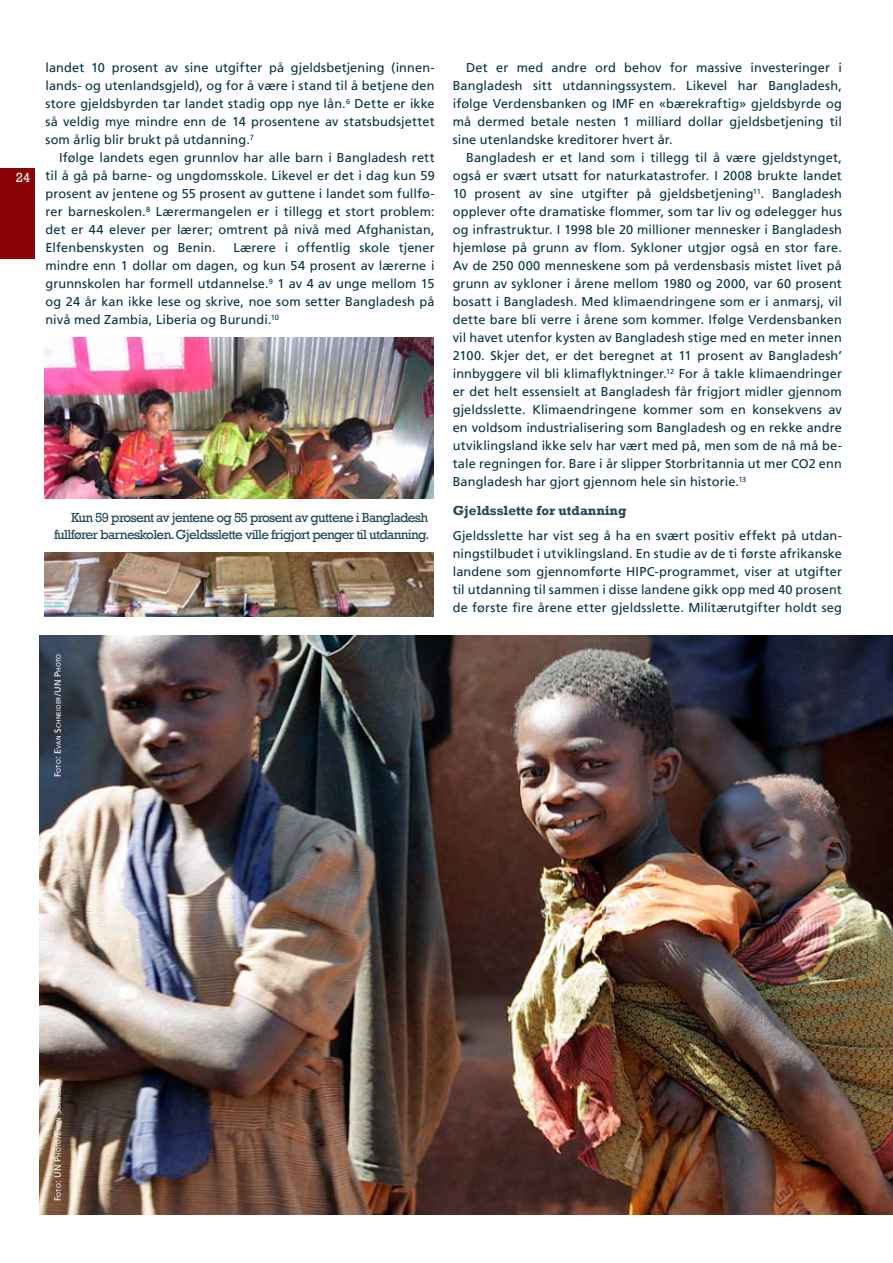
<style>
.page{position:relative;width:893px;height:1263px;background:#fff}
.page>*{position:absolute;margin:0;border:0;box-sizing:border-box;transform-origin:0 0}
.t1{font:13.5px/16.2px "Rockwell";letter-spacing:-.05em;color:#224857;text-align:right}
.t2{font:700 13.5px "Rockwell";color:#224857}
.t3{font:13.5px "Rockwell";color:#fff}
.t4{font:12.75px/18px "Frutiger LT";letter-spacing:.01em;color:#063342;text-align:justify}
.t5{font:6.3px "Frutiger LT";letter-spacing:.025em;color:#fff}
.s1{font-size:9px}
</style>
<div class="page">
<div style="left:0;top:168px;width:35px;height:91px;background:#8b0304"></div>
<img style="left:44px;top:338px;width:389px;height:278px">
<div style="left:38px;top:500px;width:407px;height:52px;background:#fff"></div>
<img style="left:40px;top:636px;width:853px;height:579px">
<p class="t3" style="left:16px;top:169px;width:16px">24</p>
<p class="t4" style="left:46px;top:59px;width:391px">landet 10 prosent av sine utgifter på gjeldsbetjening (innen&shy;lands- og utenlandsgjeld), og for å være i stand til å betjene den store gjeldsbyrden tar landet stadig opp nye lån.<sup>6</sup> Dette er ikke så veldig mye mindre enn de 14 prosentene av statsbudsjettet som årlig blir brukt på utdanning.<sup>7</sup></p>
<p class="t4" style="left:46px;top:149px;width:391px;text-indent:14px">Ifølge landets egen grunnlov har alle barn i Bangladesh rett til å gå på barne- og ungdomsskole. Likevel er det i dag kun 59 prosent av jentene og 55 prosent av guttene i landet som fullfø&shy;rer barneskolen.<sup>8</sup> Lærermangelen er i tillegg et stort problem: det er 44 elever per lærer; omtrent på nivå med Afghanistan, Elfenbenskysten og Benin.</p>
<p class="t4" style="left:46px;top:239px;width:391px;text-indent:188px">Lærere i offentlig skole tjener mindre enn 1 dollar om dagen, og kun 54 prosent av lærerne i grunnskolen har formell utdannelse.<sup>9</sup> 1 av 4 av unge mellom 15 og 24 år kan ikke lese og skrive, noe som setter Bangladesh på nivå med Zambia, Liberia og Burundi.<sup>10</sup></p>
<p class="t1" style="left:54px;top:510px;width:377px">Kun 59 prosent av jentene og 55 prosent av guttene i Bangladesh fullfører barneskolen.Gjeldsslette ville frigjort penger til utdanning.</p>
<p class="t5" style="left:55px;top:777px;width:125px;rotate:-90deg"><span class="s1">F</span>oto<span class="s1">: E</span>van <span class="s1">S</span>chn eider<span class="s1">/UN P</span>hoto</p>
<p class="t4" style="left:453px;top:59px;width:391px;text-indent:14px">Det er med andre ord behov for massive investeringer i Bangladesh sitt utdanningssystem. Likevel har Bangladesh, ifølge Verdensbanken og IMF en «bærekraftig» gjeldsbyrde og må dermed betale nesten 1 milliard dollar gjeldsbetjening til sine utenlandske kreditorer hvert år.</p>
<p class="t4" style="left:453px;top:149px;width:391px;text-indent:14px">Bangladesh er et land som i tillegg til å være gjeldstynget, også er svært utsatt for naturkatastrofer. I 2008 brukte landet 10 prosent av sine utgifter på gjeldsbetjening<sup>11</sup>. Bangladesh opplever ofte dramatiske flommer, som tar liv og ødelegger hus og infrastruktur. I 1998 ble 20 millioner mennesker i Bangladesh hjemløse på grunn av flom. Sykloner utgjør også en stor fare.<br>Av de 250 000 menneskene som på verdensbasis mistet livet på grunn av sykloner i årene mellom 1980 og 2000, var 60 prosent bosatt i Bangladesh. Med klimaendringene som er i anmarsj, vil dette bare bli verre i årene som kommer. Ifølge Verdensbanken vil havet utenfor kysten av Bangladesh stige med en meter innen 2100. Skjer det, er det beregnet at 11 prosent av Bangladesh’ innbyggere vil bli klimaflyktninger.<sup>12</sup> For å takle klimaendringer er det helt essensielt at Bangladesh får frigjort midler gjennom gjeldsslette. Klimaendringene kommer som en konsekvens av en voldsom industrialisering som Bangladesh og en rekke andre utviklingsland ikke selv har vært med på, men som de nå må be&shy;tale regningen for. Bare i år slipper Storbritannia ut mer CO2 enn Bangladesh har gjort gjennom hele sin historie.<sup>13</sup></p>
<p class="t2" style="left:453px;top:502px;width:175px">Gjeldsslette for utdanning</p>
<p class="t4" style="left:453px;top:527px;width:391px">Gjeldsslette har vist seg å ha en svært positiv effekt på utdan&shy;ningstilbudet i utviklingsland. En studie av de ti første afrikanske landene som gjennomførte HIPC-programmet, viser at utgifter til utdanning til sammen i disse landene gikk opp med 40 prosent de første fire årene etter gjeldsslette. Militærutgifter holdt seg</p>
<p class="t5" style="left:55px;top:1201px;width:124px;rotate:-90deg"><span class="s1">F</span>oto<span class="s1">: UN P</span>hoto<span class="s1">/E</span>van <span class="s1">S</span>chn eider</p>
</div>
